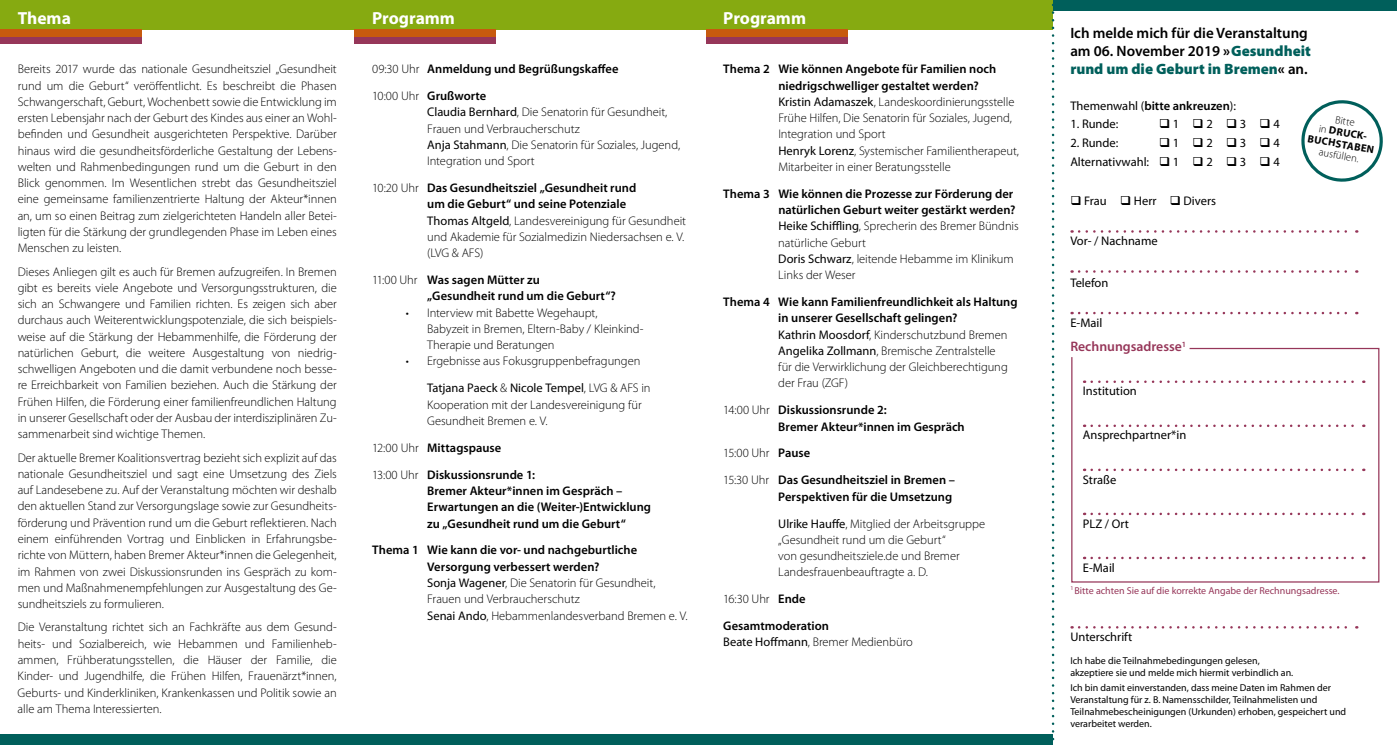
<style>
.page{position:relative;width:1397px;height:745px;background:#fff}
.page>*{position:absolute;margin:0;border:0;box-sizing:border-box;transform-origin:0 0}
.t1{font:700 17.5px "Myriad Pro";color:#fff}
.t2{font:600 15px/18px "Myriad Pro";color:#000}
.t3{font:600 13.75px "Myriad Pro";color:#963659}
.t4{font:300 12.5px/16.2px "Myriad Pro";letter-spacing:-.005em;color:#000}
.t5{font:600 12.5px/26.9px "Myriad Pro";color:#000}
.t6{font:12.5px/18.8px "Myriad Pro";color:#000;text-align:right}
.t7{font:700 10.62px/11.6px "Myriad Pro";color:#000;text-align:center}
.t8{font:300 10.62px "Myriad Pro";color:#000}
.t9{font:10px/12px "Myriad Pro";color:#000}
.t10{font:10px "Myriad Pro";color:#963659}
.s1{font-weight:300}
.s2{font-weight:400}
.s3{font-weight:600}
.s4{font-weight:700}
.s5{font-weight:900;color:#005f5b}
</style>
<div class="page">
<div style="left:0;top:0;width:1052px;height:30px;background:#86aa11"></div>
<div style="left:0;top:734px;width:1052px;height:10px;background:#005f5b"></div>
<div style="left:0;top:37px;width:142px;height:7px;background:#963659"></div>
<div style="left:0;top:30px;width:142px;height:7px;background:#c75a0e"></div>
<div style="left:354px;top:37px;width:142px;height:7px;background:#963659"></div>
<div style="left:354px;top:30px;width:142px;height:7px;background:#c75a0e"></div>
<div style="left:1052px;top:0;width:344px;height:11px;background:#005f5b"></div>
<div style="left:705px;top:37px;width:142px;height:7px;background:#963659"></div>
<div style="left:705px;top:30px;width:142px;height:7px;background:#c75a0e"></div>
<svg style="left:1051px;top:0;width:3px;height:745px"></svg>
<svg style="left:1301px;top:100px;width:82px;height:82px"></svg>
<svg style="left:1078px;top:626px;width:278px;height:2px"></svg>
<svg style="left:1078px;top:230px;width:278px;height:2px"></svg>
<svg style="left:1078px;top:270px;width:278px;height:2px"></svg>
<svg style="left:1078px;top:311px;width:278px;height:3px"></svg>
<svg style="left:1071px;top:347px;width:308px;height:236px"></svg>
<svg style="left:1091px;top:380px;width:272px;height:3px"></svg>
<svg style="left:1091px;top:424px;width:272px;height:3px"></svg>
<svg style="left:1091px;top:468px;width:272px;height:3px"></svg>
<svg style="left:1091px;top:512px;width:272px;height:3px"></svg>
<svg style="left:1091px;top:556px;width:272px;height:3px"></svg>
<h1 class="t1" style="left:18px;top:6px;width:55px">Thema</h1>
<h1 class="t1" style="left:372px;top:7px;width:84px">Programm</h1>
<h1 class="t1" style="left:723px;top:7px;width:84px">Programm</h1>
<p class="t4" style="left:18px;top:61px;width:320px;text-align:justify">Bereits 2017 wurde das nationale Gesundheitsziel „Gesundheit rund um die Geburt“ veröffentlicht. Es beschreibt die Phasen Schwangerschaft, Geburt, Wochenbett sowie die Entwicklung im ersten Lebensjahr nach der Geburt des Kindes aus einer an Wohl&shy;befinden und Gesundheit ausgerichteten Perspektive. Darüber hinaus wird die gesundheitsförderliche Gestaltung der Lebens&shy;welten und Rahmenbedingungen rund um die Geburt in den Blick genommen. Im Wesentlichen strebt das Gesundheitsziel eine gemeinsame familienzentrierte Haltung der Akteur*innen an, um so einen Beitrag zum zielgerichteten Handeln aller Betei&shy;ligten für die Stärkung der grundlegenden Phase im Leben eines Menschen zu leisten.</p>
<p class="t4" style="left:18px;top:263px;width:320px;text-align:justify">Dieses Anliegen gilt es auch für Bremen aufzugreifen. In Bremen gibt es bereits viele Angebote und Versorgungsstrukturen, die sich an Schwangere und Familien richten. Es zeigen sich aber durchaus auch Weiterentwicklungspotenziale, die sich beispiels&shy;weise auf die Stärkung der Hebammenhilfe, die Förderung der natürlichen Geburt, die weitere Ausgestaltung von niedrig&shy;schwelligen Angeboten und die damit verbundene noch besse&shy;re Erreichbarkeit von Familien beziehen. Auch die Stärkung der Frühen Hilfen, die Förderung einer familienfreundlichen Haltung in unserer Gesellschaft oder der Ausbau der interdisziplinären Zu&shy;sammenarbeit sind wichtige Themen.</p>
<p class="t4" style="left:18px;top:449px;width:320px;text-align:justify">Der aktuelle Bremer Koalitionsvertrag bezieht sich explizit auf das nationale Gesundheitsziel und sagt eine Umsetzung des Ziels auf Landesebene zu. Auf der Veranstaltung möchten wir deshalb den aktuellen Stand zur Versorgungslage sowie zur Gesundheits&shy;förderung und Prävention rund um die Geburt reflektieren. Nach einem einführenden Vortrag und Einblicken in Erfahrungsbe&shy;richte von Müttern, haben Bremer Akteur*innen die Gelegenheit, im Rahmen von zwei Diskussionsrunden ins Gespräch zu kom&shy;men und Maßnahmenempfehlungen zur Ausgestaltung des Ge&shy;sundheitsziels zu formulieren.</p>
<p class="t4" style="left:18px;top:618px;width:320px;text-align:justify">Die Veranstaltung richtet sich an Fachkräfte aus dem Gesund&shy;heits- und Sozialbereich, wie Hebammen und Familienheb&shy;ammen, Frühberatungsstellen, die Häuser der Familie, die Kinder- und Jugendhilfe, die Frühen Hilfen, Frauenärzt*innen, Geburts- und Kinderkliniken, Krankenkassen und Politik sowie an alle am Thema Interessierten.</p>
<p class="t5" style="left:372px;top:55px;width:248px"><span class="s1">09:30 Uhr</span> Anmeldung und Begrüßungskaffee<br><span class="s1">10:00 Uhr</span> Grußworte</p>
<p class="t4" style="left:427px;top:104px;width:254px"><span class="s2">Claudia Bernhard</span>, Die Senatorin für Gesundheit, Frauen und Verbraucherschutz<br><span class="s2">Anja Stahmann</span>, Die Senatorin für Soziales, Jugend, Integration und Sport</p>
<p class="t4" style="left:427px;top:179px;width:260px;text-indent:-55px">10:20 Uhr <span class="s3">Das Gesundheitsziel „Gesundheit rund<br>um die Geburt“ und seine Potenziale<br></span><span class="s2">Thomas Altgeld</span>, Landesvereinigung für Gesundheit und Akademie für Sozialmedizin Niedersachsen e. V. (LVG &amp; AFS)</p>
<p class="t5" style="left:427px;top:271px;width:190px;line-height:16.2px;text-indent:-55px"><span class="s1">11:00 Uhr</span> Was sagen Mütter zu<br>„Gesundheit rund um die Geburt“?</p>
<p class="t4" style="left:427px;top:304px;width:218px;text-indent:-21px">• Interview mit Babette Wegehaupt,<br>Babyzeit in Bremen, Eltern-Baby / Kleinkind-<br>Therapie und Beratungen</p>
<p class="t4" style="left:427px;top:347px;width:225px;line-height:26.9px;text-indent:-21px">• Ergebnisse aus Fokusgruppenbefragungen<br><span class="s2">Tatjana Paeck</span> &amp; <span class="s2">Nicole Tempel</span>, LVG &amp; AFS in</p>
<p class="t4" style="left:427px;top:396px;width:216px">Kooperation mit der Landesvereinigung für<br>Gesundheit Bremen e. V.</p>
<p class="t5" style="left:372px;top:433px;width:164px"><span class="s1">12:00 Uhr</span> Mittagspause<br><span class="s1">13:00 Uhr</span> Diskussionsrunde 1:</p>
<p class="t5" style="left:427px;top:482px;width:225px;line-height:16.2px">Bremer Akteur*innen im Gespräch –<br>Erwartungen an die (Weiter-)Entwicklung zu „Gesundheit rund um die Geburt“</p>
<p class="t4" style="left:427px;top:541px;width:262px;text-indent:-55px"><span class="s3">Thema 1 Wie kann die vor- und nachgeburtliche Versorgung verbessert werden?<br></span><span class="s2">Sonja Wagener</span>, Die Senatorin für Gesundheit, Frauen und Verbraucherschutz<br><span class="s2">Senai Ando</span>, Hebammenlandesverband Bremen e. V.</p>
<p class="t4" style="left:778px;top:61px;width:242px;text-indent:-55px"><span class="s3">Thema 2 Wie können Angebote für Familien noch niedrigschwelliger gestaltet werden?<br></span><span class="s2">Kristin Adamaszek</span>, Landeskoordinierungsstelle Frühe Hilfen, Die Senatorin für Soziales, Jugend, Integration und Sport<br><span class="s2">Henryk Lorenz</span>, Systemischer Familientherapeut, Mitarbeiter in einer Beratungsstelle</p>
<p class="t4" style="left:778px;top:185px;width:242px;text-indent:-55px"><span class="s3">Thema 3 Wie können die Prozesse zur Förderung der natürlichen Geburt weiter gestärkt werden?<br></span><span class="s2">Heike Schiffling</span>, Sprecherin des Bremer Bündnis natürliche Geburt<br><span class="s2">Doris Schwarz</span>, leitende Hebamme im Klinikum Links der Weser</p>
<p class="t4" style="left:778px;top:293px;width:241px;text-indent:-55px"><span class="s3">Thema 4 Wie kann Familienfreundlichkeit als Haltung in unserer Gesellschaft gelingen?<br></span><span class="s2">Kathrin Moosdorf</span>, Kinderschutzbund Bremen <span class="s2">Angelika Zollmann</span>, Bremische Zentralstelle<br>für die Verwirklichung der Gleichberechtigung der Frau (ZGF)</p>
<p class="t5" style="left:778px;top:401px;width:188px;line-height:16.2px;text-indent:-55px"><span class="s1">14:00 Uhr</span> Diskussionsrunde 2:<br>Bremer Akteur*innen im Gespräch</p>
<p class="t5" style="left:723px;top:439px;width:233px"><span class="s1">15:00 Uhr</span> Pause<br><span class="s1">15:30 Uhr</span> Das Gesundheitsziel in Bremen –</p>
<p class="t5" style="left:778px;top:482px;width:208px">Perspektiven für die Umsetzung<br><span class="s2">Ulrike Hauffe</span><span class="s1">, Mitglied der Arbeitsgruppe</span></p>
<p class="t4" style="left:778px;top:531px;width:183px">„Gesundheit rund um die Geburt“ von gesundheitsziele.de und Bremer<br>Landesfrauenbeauftragte a. D.</p>
<p class="t5" style="left:723px;top:585px;width:107px"><span class="s1">16:30 Uhr</span> Ende<br>Gesamtmoderation</p>
<p class="t4" style="left:723px;top:633px;width:191px"><span class="s2">Beate Hoffmann</span>, Bremer Medienbüro</p>
<p class="t2" style="left:1070px;top:24px;width:242px">Ich melde mich für die Veranstaltung am 06. November 2019 <span class="s4">»</span><span class="s5">Gesundheit rund um die Geburt in Bremen</span><span class="s4">«</span> an.</p>
<p class="t5" style="left:1070px;top:92px;width:167px"><span class="s2">Themenwahl (</span>bitte ankreuzen<span class="s2">):</span></p>
<p class="t6" style="left:1070px;top:114px;width:50px">1. Runde:</p>
<p class="t6" style="left:1158px;top:114px;width:122px">❑ 1 ❑ 2 ❑ 3 ❑ 4</p>
<p class="t6" style="left:1070px;top:133px;width:50px">2. Runde:</p>
<p class="t7" style="left:1312px;top:109px;width:69px;rotate:10deg"><span class="s1">Bitte<br>in</span> DRUCK-<br>BUCHSTABEN</p>
<p class="t8" style="left:1319px;top:145px;width:42px;rotate:10deg">ausfüllen.</p>
<p class="t6" style="left:1070px;top:133px;width:211px">❑ 1 ❑ 2 ❑ 3 ❑ 4<br>Alternativwahl: ❑ 1 ❑ 2 ❑ 3 ❑ 4</p>
<p class="t6" style="left:1070px;top:191px;width:147px">❑ Frau ❑ Herr ❑ Divers</p>
<p class="t6" style="left:1070px;top:231px;width:89px">Vor- / Nachname</p>
<p class="t6" style="left:1070px;top:273px;width:40px">Telefon</p>
<p class="t6" style="left:1070px;top:313px;width:34px">E-Mail</p>
<p class="t3" style="left:1070px;top:338px;width:117px">Rechnungsadresse<sup>1</sup></p>
<p class="t6" style="left:1082px;top:381px;width:55px">Institution</p>
<p class="t6" style="left:1082px;top:425px;width:105px">Ansprechpartner*in</p>
<p class="t6" style="left:1082px;top:469px;width:35px">Straße</p>
<p class="t6" style="left:1082px;top:513px;width:48px">PLZ / Ort</p>
<p class="t6" style="left:1082px;top:557px;width:34px">E-Mail</p>
<p class="t10" style="left:1070px;top:584px;width:271px"><sup>1</sup> Bitte achten Sie auf die korrekte Angabe der Rechnungsadresse.</p>
<p class="t6" style="left:1070px;top:626px;width:63px">Unterschrift</p>
<p class="t9" style="left:1070px;top:653px;width:224px">Ich habe die Teilnahmebedingungen gelesen, akzeptiere sie und melde mich hiermit verbindlich an.</p>
<p class="t9" style="left:1070px;top:681px;width:277px">Ich bin damit einverstanden, dass meine Daten im Rahmen der Veranstaltung für z. B. Namensschilder, Teilnahmelisten und Teilnahmebescheinigungen (Urkunden) erhoben, gespeichert und verarbeitet werden.</p>
</div>
